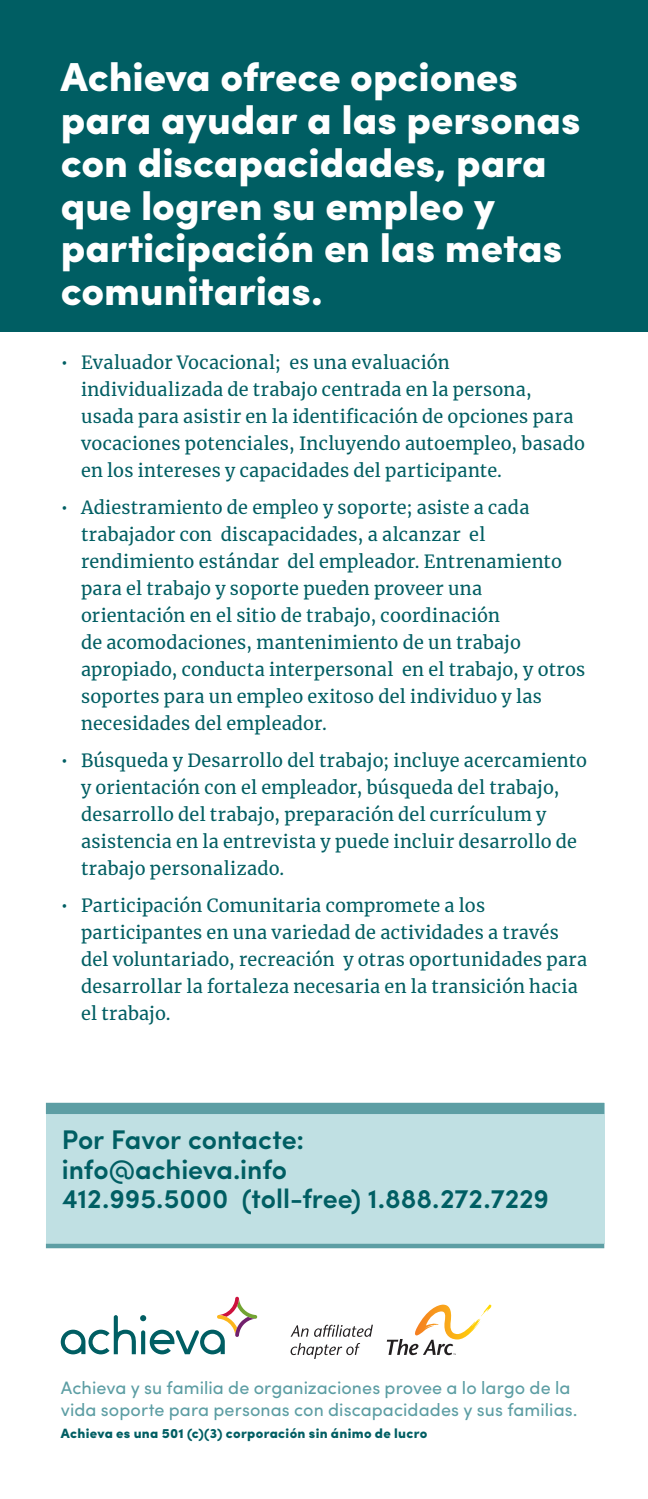
<style>
.page{position:relative;width:648px;height:1499px;background:#fff}
.page>*{position:absolute;margin:0;border:0;box-sizing:border-box;transform-origin:0 0}
.t1{font:900 40.5px/42.8px "Sofia Pro";color:#fff}
.t2{font:600 27px/29.2px "Sofia Pro";letter-spacing:-.005em;color:#005e63}
.t3{font:18px/27px "Merriweather";letter-spacing:.015em;color:#005e63}
.t4{font:18px/22.5px "Sofia Pro";letter-spacing:.005em;color:#5d9ea4}
.t5{font:900 13.5px "Sofia Pro";letter-spacing:.025em;color:#005e63}
</style>
<div class="page">
<div style="left:0;top:0;width:648px;height:332px;background:#005e63"></div>
<svg style="left:61px;top:1296px;width:196px;height:58px"></svg>
<svg style="left:387px;top:1304px;width:105px;height:51px"></svg>
<svg style="left:291px;top:1324px;width:82px;height:35px"></svg>
<div style="left:46px;top:1102px;width:558px;height:141px;background:#c0e0e3"></div>
<div style="left:46px;top:1243px;width:558px;height:5px;background:#5d9ea4"></div>
<div style="left:46px;top:1102px;width:558px;height:12px;background:#5d9ea4"></div>
<h1 class="t1" style="left:61px;top:53px;width:522px">Achieva ofrece opciones para ayudar a las personas con discapacidades, para que logren su empleo y participación en las metas comunitarias.</h1>
<p class="t3" style="left:81px;top:348px;width:506px;text-indent:-20px">• Evaluador Vocacional; es una evaluación individualizada de trabajo centrada en la persona, usada para asistir en la identificación de opciones para vocaciones potenciales, Incluyendo autoempleo, basado en los intereses y capacidades del participante.</p>
<p class="t3" style="left:81px;top:493px;width:506px;text-indent:-20px">• Adiestramiento de empleo y soporte; asiste a cada trabajador con discapacidades, a alcanzar el rendimiento estándar del empleador. Entrenamiento para el trabajo y soporte pueden proveer una orientación en el sitio de trabajo, coordinación<br>de acomodaciones, mantenimiento de un trabajo apropiado, conducta interpersonal en el trabajo, y otros soportes para un empleo exitoso del individuo y las necesidades del empleador.</p>
<p class="t3" style="left:81px;top:746px;width:508px;text-indent:-20px">• Búsqueda y Desarrollo del trabajo; incluye acercamiento y orientación con el empleador, búsqueda del trabajo, desarrollo del trabajo, preparación del currículum y asistencia en la entrevista y puede incluir desarrollo de trabajo personalizado.</p>
<p class="t3" style="left:81px;top:891px;width:508px;text-indent:-20px">• Participación Comunitaria compromete a los participantes en una variedad de actividades a través del voluntariado, recreación y otras oportunidades para desarrollar la fortaleza necesaria en la transición hacia el trabajo.</p>
<h2 class="t2" style="left:62px;top:1123px;width:489px">Por Favor contacte:<br>info@achieva.info<br>412.995.5000 (toll-free) 1.888.272.7229</h2>
<p class="t4" style="left:61px;top:1375px;width:518px">Achieva y su familia de organizaciones provee a lo largo de la vida soporte para personas con discapacidades y sus familias.</p>
<p class="t5" style="left:61px;top:1422px;width:368px">Achieva es una 501 (c)(3) corporación sin ánimo de lucro</p>
</div>
